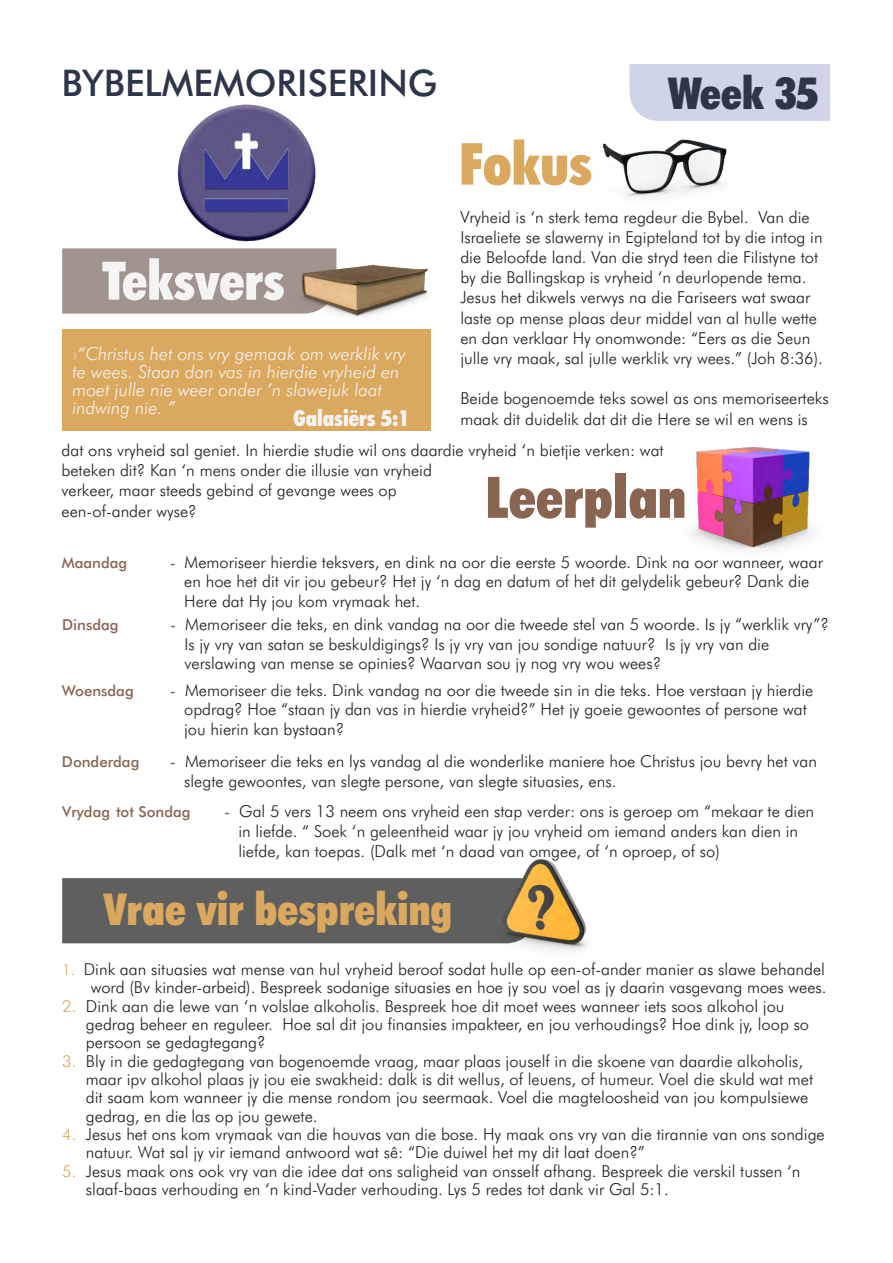
<style>
.page{position:relative;width:893px;height:1263px;background:#fff}
.page>*{position:absolute;margin:0;border:0;box-sizing:border-box;transform-origin:0 0}
.t1{font:900 condensed 57.9px "Futura BT";color:#dba860}
.t2{font:900 condensed 57.45px "Futura BT";color:#896551}
.t3{font:900 condensed 53.25px "Futura BT";color:#f6f4f2}
.t4{font:900 condensed 44.1px "Futura BT";color:#dba860}
.t5{font:900 condensed 44.1px "Futura BT";color:#2d3549}
.t6{font:500 36.75px "Futura BT";color:#2d3549}
.t7{font:900 condensed 22.05px "Futura BT";color:#f6f4f2}
.t8{font:italic 300 18px/18.1px "Futura BT";color:#f6f4f2}
.t9{font:300 16.5px/20.2px "Futura BT";color:#231f20}
.t10{font:500 15px "Futura BT";color:#896551}
.s1{font-size:9px}
.s2{font-weight:500;font-size:15px;color:#896551}
.s3{font-size:15px;color:#dba860}
.s4{color:#dba860}
</style>
<div class="page">
<img style="left:178px;top:104px;width:137px;height:138px">
<img style="left:603px;top:139px;width:124px;height:58px">
<img style="left:692px;top:447px;width:120px;height:103px">
<div style="left:629px;top:64px;width:201px;height:57px;background:#cfd4e8"></div>
<div style="left:62px;top:878px;width:415px;height:65px;background:#5e5f5e"></div>
<img style="left:477px;top:859px;width:110px;height:92px">
<div style="left:62px;top:248px;width:223px;height:66px;background:#a1948e"></div>
<img style="left:285px;top:201px;width:143px;height:116px">
<div style="left:62px;top:329px;width:369px;height:101px;background:#dba860"></div>
<h3 class="t6" style="left:62px;top:68px;width:377px">BYBELMEMORISERING</h3>
<h3 class="t3" style="left:102px;top:259px;width:184px">Teksvers</h3>
<p class="t8" style="left:72px;top:346px;width:335px"><span class="s1">1</span>“Christus het ons vry gemaak om werklik vry te wees. Staan dan vas in hierdie vryheid en moet julle nie weer onder ’n slawejuk laat indwing nie. ”</p>
<h3 class="t7" style="left:294px;top:409px;width:117px">Galasiërs 5:1</h3>
<h1 class="t1" style="left:459px;top:141px;width:134px">Fokus</h1>
<h3 class="t5" style="left:668px;top:76px;width:152px">Week 35</h3>
<p class="t9" style="left:460px;top:208px;width:364px">Vryheid is ‘n sterk tema regdeur die Bybel. Van die Israeliete se slawerny in Egipteland tot by die intog in die Beloofde land. Van die stryd teen die Filistyne tot by die Ballingskap is vryheid ‘n deurlopende tema.<br>Jesus het dikwels verwys na die Fariseers wat swaar laste op mense plaas deur middel van al hulle wette en dan verklaar Hy onomwonde: “Eers as die Seun julle vry maak, sal julle werklik vry wees.” (Joh 8:36).</p>
<p class="t9" style="left:460px;top:390px;width:370px">Beide bogenoemde teks sowel as ons memoriseerteks maak dit duidelik dat dit die Here se wil en wens is</p>
<p class="t9" style="left:62px;top:442px;width:604px">dat ons vryheid sal geniet. In hierdie studie wil ons daardie vryheid ‘n bietjie verken: wat beteken dit? Kan ‘n mens onder die illusie van vryheid<br>verkeer, maar steeds gebind of gevange wees op</p>
<h2 class="t2" style="left:486px;top:474px;width:202px">Leerplan</h2>
<p class="t9" style="left:62px;top:502px;width:137px">een-of-ander wyse?</p>
<p class="t10" style="left:62px;top:556px;width:67px">Maandag</p>
<p class="t9" style="left:170px;top:553px;width:654px"><span class="s2">-</span> Memoriseer hierdie teksvers, en dink na oor die eerste 5 woorde. Dink na oor wanneer, waar</p>
<p class="t9" style="left:184px;top:592px;width:238px">Here dat Hy jou kom vrymaak het.</p>
<p class="t9" style="left:184px;top:573px;width:627px">en hoe het dit vir jou gebeur? Het jy ‘n dag en datum of het dit gelydelik gebeur? Dank die</p>
<p class="t10" style="left:62px;top:619px;width:58px">Dinsdag</p>
<p class="t9" style="left:184px;top:616px;width:646px;line-height:19.5px;text-indent:-14px"><span class="s2">-</span> Memoriseer die teks, en dink vandag na oor die tweede stel van 5 woorde. Is jy “werklik vry”?<br>Is jy vry van satan se beskuldigings? Is jy vry van jou sondige natuur? Is jy vry van die verslawing van mense se opinies? Waarvan sou jy nog vry wou wees?</p>
<p class="t9" style="left:184px;top:701px;width:624px">opdrag? Hoe “staan jy dan vas in hierdie vryheid?” Het jy goeie gewoontes of persone wat</p>
<p class="t10" style="left:62px;top:684px;width:73px">Woensdag</p>
<p class="t9" style="left:170px;top:681px;width:645px"><span class="s2">-</span> Memoriseer die teks. Dink vandag na oor die tweede sin in die teks. Hoe verstaan jy hierdie</p>
<p class="t9" style="left:184px;top:720px;width:162px">jou hierin kan bystaan?</p>
<p class="t10" style="left:62px;top:755px;width:79px">Donderdag</p>
<p class="t9" style="left:184px;top:752px;width:634px;text-indent:-14px"><span class="s2">-</span> Memoriseer die teks en lys vandag al die wonderlike maniere hoe Christus jou bevry het van slegte gewoontes, van slegte persone, van slegte situasies, ens.</p>
<p class="t10" style="left:62px;top:806px;width:130px">Vrydag tot Sondag</p>
<p class="t9" style="left:224px;top:803px;width:592px"><span class="s2">-</span> Gal 5 vers 13 neem ons vryheid een stap verder: ons is geroep om “mekaar te dien</p>
<p class="t9" style="left:238px;top:843px;width:483px">liefde, kan toepas. (Dalk met ‘n daad van omgee, of ‘n oproep, of so)</p>
<p class="t9" style="left:238px;top:823px;width:561px">in liefde. “ Soek ‘n geleentheid waar jy jou vryheid om iemand anders kan dien in</p>
<h3 class="t4" style="left:103px;top:892px;width:350px">Vrae vir bespreking</h3>
<p class="t9" style="left:62px;top:960px;width:764px"><span class="s3">1.</span> Dink aan situasies wat mense van hul vryheid beroof sodat hulle op een-of-ander manier as slawe behandel</p>
<p class="t9" style="left:91px;top:979px;width:737px">word (Bv kinder-arbeid). Bespreek sodanige situasies en hoe jy sou voel as jy daarin vasgevang moes wees.</p>
<p class="t9" style="left:86px;top:1015px;width:725px">gedrag beheer en reguleer. Hoe sal dit jou finansies impakteer, en jou verhoudings? Hoe dink jy, loop so</p>
<p class="t9" style="left:62px;top:997px;width:724px"><span class="s4">2.</span> Dink aan die lewe van ‘n volslae alkoholis. Bespreek hoe dit moet wees wanneer iets soos alkohol jou</p>
<p class="t9" style="left:86px;top:1034px;width:181px">persoon se gedagtegang?</p>
<p class="t9" style="left:62px;top:1052px;width:742px"><span class="s4">3.</span> Bly in die gedagtegang van bogenoemde vraag, maar plaas jouself in die skoene van daardie alkoholis,</p>
<p class="t9" style="left:86px;top:1107px;width:233px">gedrag, en die las op jou gewete.</p>
<p class="t9" style="left:62px;top:1162px;width:740px"><span class="s4">5.</span> Jesus maak ons ook vry van die idee dat ons saligheid van onsself afhang. Bespreek die verskil tussen ‘n</p>
<p class="t9" style="left:86px;top:1070px;width:729px">maar ipv alkohol plaas jy jou eie swakheid: dalk is dit wellus, of leuens, of humeur. Voel die skuld wat met</p>
<p class="t9" style="left:86px;top:1089px;width:724px">dit saam kom wanneer jy die mense rondom jou seermaak. Voel die magteloosheid van jou kompulsiewe</p>
<p class="t9" style="left:86px;top:1144px;width:560px">natuur. Wat sal jy vir iemand antwoord wat sê: “Die duiwel het my dit laat doen?”</p>
<p class="t9" style="left:86px;top:1181px;width:584px">slaaf-baas verhouding en ‘n kind-Vader verhouding. Lys 5 redes tot dank vir Gal 5:1.</p>
<p class="t9" style="left:62px;top:1126px;width:764px"><span class="s4">4.</span> Jesus het ons kom vrymaak van die houvas van die bose. Hy maak ons vry van die tirannie van ons sondige</p>
</div>
